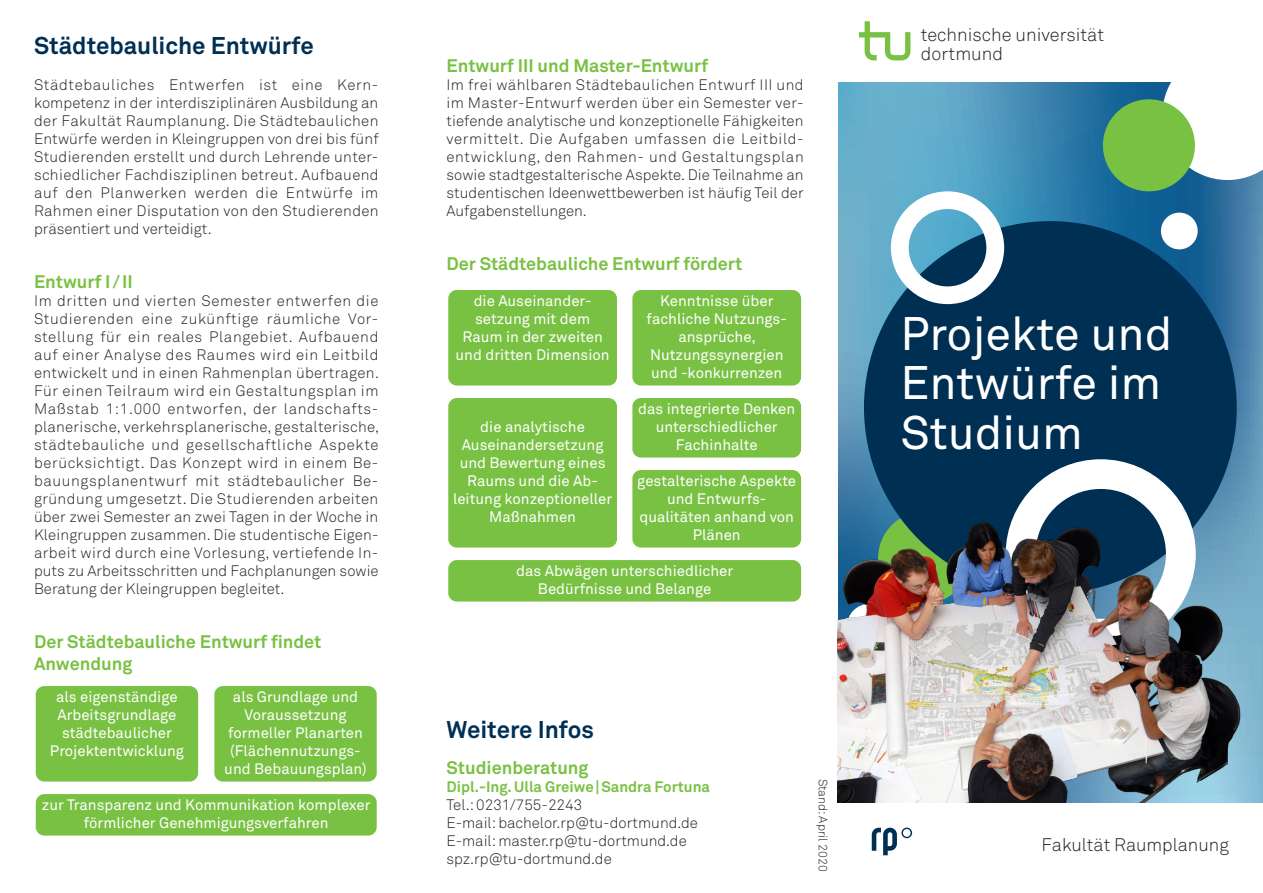
<style>
.page{position:relative;width:1263px;height:893px;background:#fff}
.page>*{position:absolute;margin:0;border:0;box-sizing:border-box;transform-origin:0 0}
.t1{font:46.5px/49.5px "Akkurat Pro";color:#fff}
.t2{font:700 24px "Akkurat Pro";color:#002f54}
.t3{font:300 18.15px/19px "Akkurat";color:#231f20}
.t4{font:700 18px/21.6px "Akkurat Pro";color:#79c142}
.t5{font:300 18px "Akkurat Pro";color:#231f20}
.t6{font:300 15px/18px "Akkurat Pro";color:#231f20;text-align:justify}
.t7{font:15px/18px "Akkurat Pro";color:#fff;text-align:center}
.t8{font:700 15px "Akkurat Pro";color:#79c142}
.t9{font:300 12px "Akkurat Pro";color:#231f20}
</style>
<div class="page">
<svg style="left:838px;top:82px;width:425px;height:433px;background:#488eb5"></svg>
<div style="left:864px;top:221px;width:373px;height:373px;background:#002f54;border-radius:50%"></div>
<svg style="left:1014px;top:459px;width:174px;height:56px"></svg>
<svg style="left:891px;top:191px;width:113px;height:113px"></svg>
<svg style="left:1162px;top:82px;width:101px;height:98px"></svg>
<img style="left:838px;top:515px;width:425px;height:288px">
<div style="left:1161px;top:213px;width:37px;height:36px;background:#fff;border-radius:50%"></div>
<div style="left:1103px;top:99px;width:92px;height:92px;background:#79c142;border-radius:50%"></div>
<div style="left:36px;top:686px;width:162px;height:96px;background:#79c142;border-radius:9px"></div>
<div style="left:214px;top:686px;width:163px;height:96px;background:#79c142;border-radius:9px"></div>
<div style="left:36px;top:794px;width:341px;height:42px;background:#79c142;border-radius:9px"></div>
<div style="left:448px;top:290px;width:169px;height:96px;background:#79c142;border-radius:9px"></div>
<div style="left:632px;top:290px;width:169px;height:96px;background:#79c142;border-radius:9px"></div>
<div style="left:448px;top:398px;width:169px;height:150px;background:#79c142;border-radius:9px"></div>
<div style="left:632px;top:398px;width:169px;height:60px;background:#79c142;border-radius:9px"></div>
<div style="left:632px;top:470px;width:169px;height:78px;background:#79c142;border-radius:9px"></div>
<div style="left:448px;top:560px;width:353px;height:42px;background:#79c142;border-radius:9px"></div>
<svg style="left:872px;top:828px;width:40px;height:27px"></svg>
<svg style="left:859px;top:21px;width:51px;height:39px"></svg>
<h2 class="t2" style="left:34px;top:31px;width:281px">Städtebauliche Entwürfe</h2>
<p class="t6" style="left:34px;top:76px;width:346px">Städtebauliches Entwerfen ist eine Kern&shy;kompetenz in der interdisziplinären Ausbildung an der Fakultät Raumplanung. Die Städtebaulichen Entwürfe werden in Kleingruppen von drei bis fünf Studierenden erstellt und durch Lehrende unter&shy;schiedlicher Fachdisziplinen betreut. Aufbauend auf den Planwerken werden die Entwürfe im Rahmen einer Disputation von den Studierenden präsentiert und verteidigt.</p>
<p class="t4" style="left:34px;top:271px;width:100px">Entwurf I/II</p>
<p class="t6" style="left:34px;top:292px;width:347px">Im dritten und vierten Semester entwerfen die Studierenden eine zukünftige räumliche Vor&shy;stellung für ein reales Plangebiet. Aufbauend auf einer Analyse des Raumes wird ein Leitbild entwickelt und in einen Rahmenplan übertragen.<br>Für einen Teilraum wird ein Gestaltungsplan im Maßstab 1:1.000 entworfen, der landschafts&shy;planerische, verkehrsplanerische, gestalterische, städtebauliche und gesellschaftliche Aspekte berücksichtigt. Das Konzept wird in einem Be&shy;bauungsplanentwurf mit städtebaulicher Be&shy;gründung umgesetzt. Die Studierenden arbeiten über zwei Semester an zwei Tagen in der Woche in Kleingruppen zusammen. Die studentische Eigen&shy;arbeit wird durch eine Vorlesung, vertiefende In&shy;puts zu Arbeitsschritten und Fachplanungen sowie Beratung der Kleingruppen begleitet.</p>
<p class="t4" style="left:34px;top:631px;width:289px">Der Städtebauliche Entwurf findet<br>Anwendung</p>
<p class="t7" style="left:50px;top:688px;width:136px">als eigenständige<br>Arbeitsgrundlage städtebaulicher<br>Projektentwicklung</p>
<p class="t7" style="left:224px;top:688px;width:144px">als Grundlage und<br>Voraussetzung formeller Planarten (Flächennutzungs&shy;und Bebauungsplan)</p>
<p class="t7" style="left:42px;top:796px;width:330px">zur Transparenz und Kommunikation komplexer förmlicher Genehmigungsverfahren</p>
<p class="t4" style="left:446px;top:55px;width:263px">Entwurf III und Master-Entwurf</p>
<p class="t6" style="left:446px;top:76px;width:359px">Im frei wählbaren Städtebaulichen Entwurf III und im Master-Entwurf werden über ein Semester ver&shy;tiefende analytische und konzeptionelle Fähigkeiten vermittelt. Die Aufgaben umfassen die Leitbild&shy;entwicklung, den Rahmen- und Gestaltungsplan sowie stadtgestalterische Aspekte. Die Teilnahme an studentischen Ideenwettbewerben ist häufig Teil der Aufgabenstellungen.</p>
<p class="t4" style="left:446px;top:253px;width:297px">Der Städtebauliche Entwurf fördert</p>
<p class="t7" style="left:456px;top:292px;width:156px">die Auseinander&shy;setzung mit dem<br>Raum in der zweiten und dritten Dimension</p>
<p class="t7" style="left:647px;top:292px;width:142px">Kenntnisse über fachliche Nutzungs&shy;ansprüche,<br>Nutzungssynergien und -konkurrenzen</p>
<p class="t7" style="left:638px;top:400px;width:159px">das integrierte Denken unterschiedlicher<br>Fachinhalte</p>
<p class="t7" style="left:637px;top:472px;width:160px">gestalterische Aspekte und Entwurfs&shy;qualitäten anhand von<br>Plänen</p>
<p class="t7" style="left:516px;top:562px;width:219px">das Abwägen unterschiedlicher<br>Bedürfnisse und Belange</p>
<p class="t7" style="left:453px;top:418px;width:161px">die analytische<br>Auseinandersetzung und Bewertung eines<br>Raums und die Ab&shy;leitung konzeptioneller<br>Maßnahmen</p>
<h2 class="t2" style="left:446px;top:715px;width:149px">Weitere Infos</h2>
<p class="t4" style="left:446px;top:757px;width:144px">Studienberatung</p>
<p class="t8" style="left:446px;top:777px;width:265px">Dipl.-Ing. Ulla Greiwe|Sandra Fortuna</p>
<p class="t6" style="left:446px;top:796px;width:253px;text-align:left">Tel.: 0231/755-2243<br>E-mail: bachelor.rp@tu-dortmund.de<br>E-mail: master.rp@tu-dortmund.de spz.rp@tu-dortmund.de</p>
<p class="t9" style="left:830px;top:778px;width:95px;rotate:90deg">Stand: April 2020</p>
<p class="t3" style="left:921px;top:26px;width:185px">technische universität dortmund</p>
<h1 class="t1" style="left:900px;top:309px;width:273px">Projekte und<br>Entwürfe im<br>Studium</h1>
<p class="t5" style="left:1041px;top:834px;width:189px">Fakultät Raumplanung</p>
</div>
